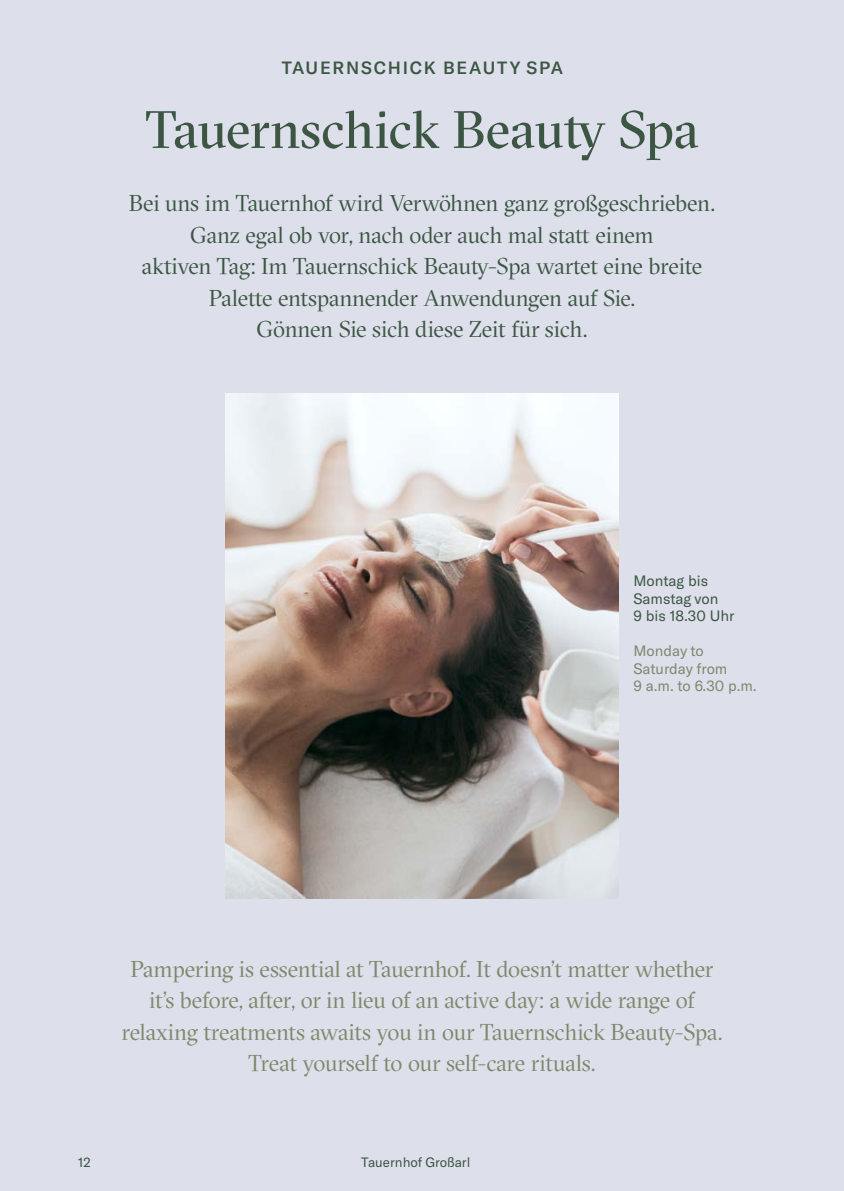
<style>
.page{position:relative;width:844px;height:1191px;background:#fff}
.page>*{position:absolute;margin:0;border:0;box-sizing:border-box;transform-origin:0 0}
.t1{font:52.5px "GT Sectra Fine";letter-spacing:-.005em;color:#3c5643}
.t2{font:22.75px/31.5px "GT Sectra Fine";letter-spacing:-.01em;color:#3c5643;text-align:center}
.t3{font:22.75px/31.5px "GT Sectra Fine";letter-spacing:-.01em;color:#7f886c;text-align:center}
.t4{font:500 17.5px "GT America";letter-spacing:.1em;color:#3c5643}
.t5{font:14.88px/17.5px "GT America";color:#7f886c}
.t6{font:14.88px/17.5px "GT America";color:#3c5643}
.t7{font:13.47px "GT America";color:#3c5643}
</style>
<div class="page">
<div style="left:0;top:0;width:843px;height:1191px;background:#dddfea"></div>
<img style="left:226px;top:394px;width:392px;height:504px">
<p class="t4" style="left:281px;top:57px;width:283px">TAUERNSCHICK BEAUTY SPA</p>
<h1 class="t1" style="left:145px;top:97px;width:554px">Tauernschick Beauty Spa</h1>
<p class="t2" style="left:129px;top:187px;width:587px">Bei uns im Tauernhof wird Verwöhnen ganz großgeschrieben.<br>Ganz egal ob vor, nach oder auch mal statt einem<br>aktiven Tag: Im Tauernschick Beauty-Spa wartet eine breite Palette entspannender Anwendungen auf Sie.<br>Gönnen Sie sich diese Zeit für sich.</p>
<p class="t6" style="left:633px;top:572px;width:102px">Montag bis<br>Samstag von<br>9 bis 18.30 Uhr</p>
<p class="t5" style="left:633px;top:642px;width:125px">Monday to<br>Saturday from<br>9 a.m. to 6.30 p.m.</p>
<p class="t3" style="left:121px;top:953px;width:602px">Pampering is essential at Tauernhof. It doesn’t matter whether it’s before, after, or in lieu of an active day: a wide range of relaxing treatments awaits you in our Tauernschick Beauty-Spa.<br>Treat yourself to our self-care rituals.</p>
<p class="t7" style="left:78px;top:1153px;width:14px">12</p>
<p class="t7" style="left:361px;top:1153px;width:111px">Tauernhof Großarl</p>
</div>
